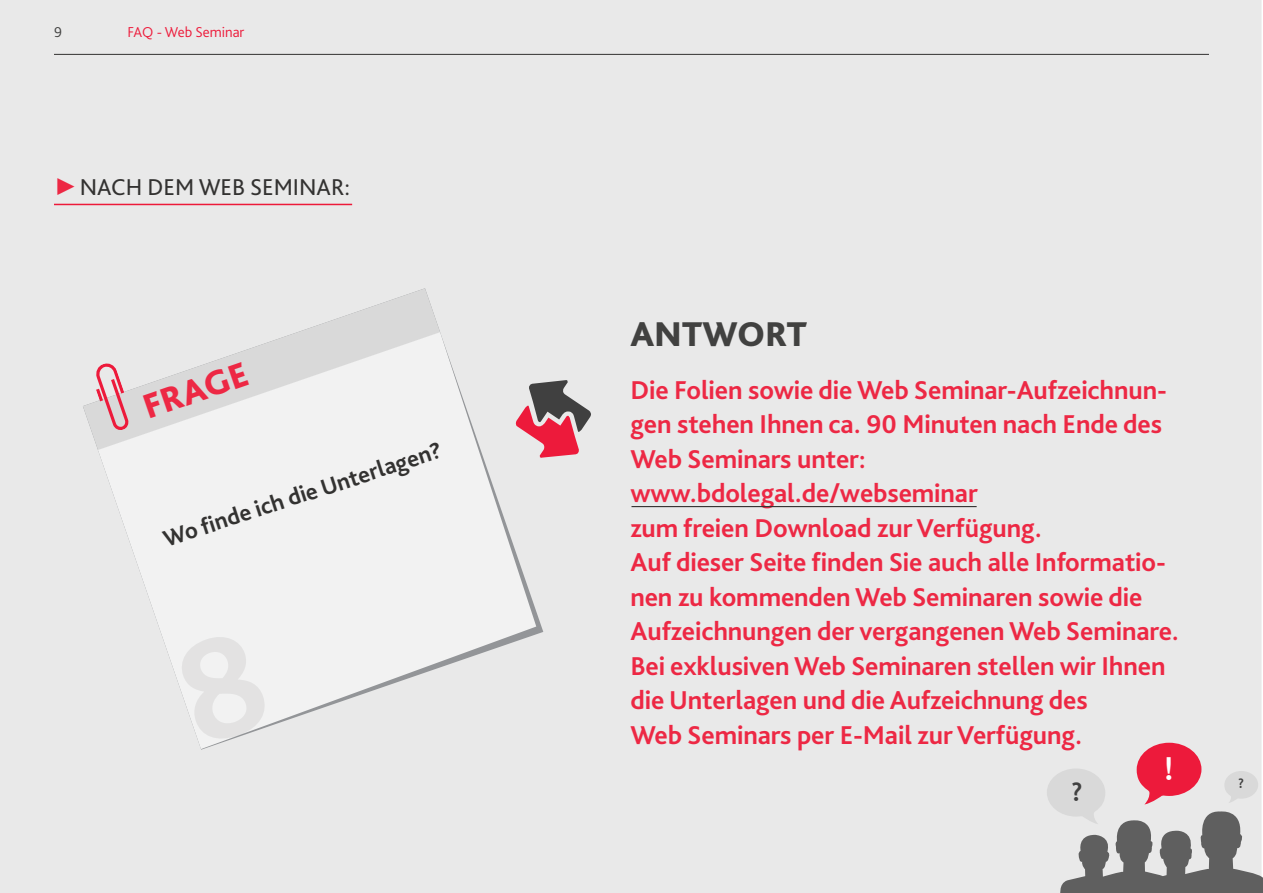
<style>
.page{position:relative;width:1263px;height:893px;background:#fff}
.page>*{position:absolute;margin:0;border:0;box-sizing:border-box;transform-origin:0 0}
.Main_heading_red{font:800 36px "Bliss Pro";color:#414140}
.Main_heading_red-2{font:800 36px "Bliss Pro";color:#ed2844}
.t1{font:700 31.05px "Trebuchet MS";color:#fff}
.Main_heading_2_red{font:700 27px/34.5px "Bliss Pro";letter-spacing:-.005em;color:#ed2844}
.t2{font:700 25.5px "Trebuchet MS";color:#404040}
.Main_heading_3_red{font:700 24px "Bliss Pro";color:#333231}
.t3{font:24px "Bliss Pro";color:#333231}
.t4{font:300 15px "Bliss Pro";color:#ed1a3a}
.t5{font:300 15px "Bliss Pro";color:#414140}
.t6{font:700 13.05px "Trebuchet MS";color:#404040}
.s1{font-family:"Times New Roman";color:#ed2844}
</style>
<div class="page">
<div style="left:0;top:0;width:1261px;height:893px;background:#e9e9e9"></div>
<hr style="left:54px;top:54px;width:1155px;height:1px;background:#333231">
<svg style="left:1047px;top:743px;width:216px;height:150px;background:#c0adb0"></svg>
<div style="left:83px;top:288px;width:460px;height:462px;background:#e9e9e9"></div>
<svg style="left:83px;top:288px;width:357px;height:163px;background:#e5e5e5"></svg>
<svg style="left:98px;top:332px;width:445px;height:417px;fill:#f2f2f2"></svg>
<svg style="left:91px;top:361px;width:45px;height:73px;background:#e2bec4"></svg>
<svg style="left:516px;top:380px;width:75px;height:78px;background:#bc828b"></svg>
<hr style="left:54px;top:204px;width:298px;height:1px;background:#ed1a3a">
<hr style="left:631px;top:506px;width:346px;height:1px;background:#333231">
<p class="t5" style="left:54px;top:23px;width:9px">9</p>
<p class="t4" style="left:128px;top:23px;width:118px">FAQ - Web Seminar</p>
<p class="t3" style="left:54px;top:173px;width:297px"><span class="s1">►</span>NACH DEM WEB SEMINAR:</p>
<p class="Main_heading_red-2" style="left:137px;top:386px;width:110px;rotate:-19deg">FRAGE</p>
<p class="Main_heading_3_red" style="left:159px;top:525px;width:293px;rotate:-18deg">Wo fi nde ich die Unterlagen?</p>
<p class="Main_heading_red" style="left:630px;top:312px;width:178px">ANTWORT</p>
<p class="Main_heading_2_red" style="left:630px;top:372px;width:550px">Die Folien sowie die Web Seminar-Aufzeichnun&shy;gen stehen Ihnen ca. 90 Minuten nach Ende des Web Seminars unter: www.bdolegal.de/webseminar<br>zum freien Download zur Verfügung.<br>Auf dieser Seite finden Sie auch alle Informatio&shy;nen zu kommenden Web Seminaren sowie die Aufzeichnungen der vergangenen Web Seminare.<br>Bei exklusiven Web Seminaren stellen wir Ihnen die Unterlagen und die Aufzeichnung des<br>Web Seminars per E-Mail zur Verfügung.</p>
<p class="t2" style="left:1071px;top:776px;width:13px">?</p>
<p class="t1" style="left:1163px;top:749px;width:13px">!</p>
<p class="t6" style="left:1238px;top:775px;width:7px">?</p>
</div>
